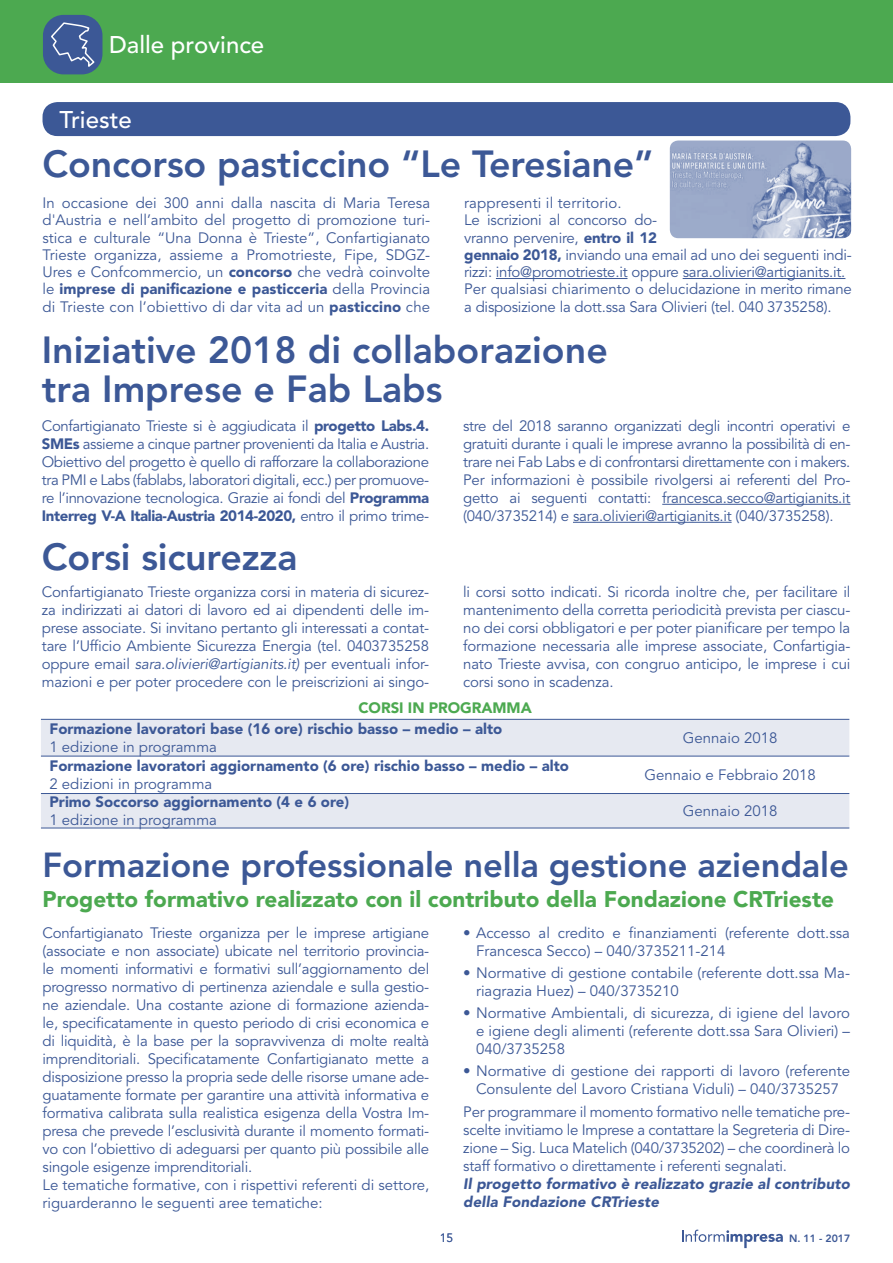
<style>
.page{position:relative;width:893px;height:1263px;background:#fff}
.page>*{position:absolute;margin:0;border:0;box-sizing:border-box;transform-origin:0 0}
.t1{font:800 37.5px/39px "Avenir LT Std";color:#3c5896}
.t2{font:800 34.5px "Avenir LT Std";letter-spacing:-.005em;color:#3c5896}
.t3{font:500 24px "Avenir LT Std";color:#fff}
.t4{font:900 22.5px "Avenir LT Std";color:#4ca950}
.t5{font:15px/18px "Avenir LT Std";letter-spacing:-.015em;color:#3c5896;text-align:justify}
.t6{font:900 15px "Avenir LT Std";color:#3c5896}
.t7{font:italic 900 15px/18px "Avenir LT Std";letter-spacing:.01em;color:#3c5896}
.t8{font:900 15px "Avenir LT Std";letter-spacing:-.005em;color:#4ca950}
.t9{font:12px "Avenir LT Std";color:#3c5896}
.t10{font:800 10.5px "Avenir LT Std";color:#3c5896}
.s1{font-weight:900}
.s2{font-style:italic}
</style>
<div class="page">
<div style="left:0;top:0;width:893px;height:83px;background:#4ca950"></div>
<div style="left:43px;top:15px;width:59px;height:59px;background:#3c5896;border-radius:21px"></div>
<svg style="left:51px;top:22px;width:45px;height:47px"></svg>
<svg style="left:682px;top:1229px;width:101px;height:19px"></svg>
<div style="left:43px;top:102px;width:807px;height:34px;background:#3c5896;border-radius:15px"></div>
<hr style="left:662px;top:504px;width:188px;height:1px;background:#3c5896">
<hr style="left:573px;top:522px;width:159px;height:1px;background:#3c5896">
<hr style="left:496px;top:278px;width:131px;height:1px;background:#3c5896">
<hr style="left:683px;top:278px;width:162px;height:1px;background:#3c5896">
<svg style="left:41px;top:720px;width:808px;height:108px;fill:#e6e9f1"></svg>
<hr style="left:41px;top:719px;width:570px;height:1px;background:#3c5896">
<hr style="left:611px;top:719px;width:238px;height:1px;background:#3c5896">
<hr style="left:41px;top:756px;width:570px;height:1px;background:#3c5896">
<hr style="left:611px;top:756px;width:238px;height:1px;background:#3c5896">
<hr style="left:41px;top:793px;width:570px;height:1px;background:#3c5896">
<hr style="left:611px;top:793px;width:238px;height:1px;background:#3c5896">
<hr style="left:41px;top:828px;width:570px;height:1px;background:#3c5896">
<hr style="left:611px;top:828px;width:238px;height:1px;background:#3c5896">
<img style="left:670px;top:141px;width:181px;height:97px">
<h3 class="t3" style="left:109px;top:31px;width:157px">Dalle province</h3>
<h3 class="t3" style="left:60px;top:106px;width:74px">Trieste</h3>
<h1 class="t1" style="left:43px;top:145px;width:613px">Concorso pasticcino “Le Teresiane”</h1>
<p class="t5" style="left:43px;top:195px;width:389px;line-height:17.2px">In occasione dei 300 anni dalla nascita di Maria Teresa d'Austria e nell’ambito del progetto di promozione turi&shy;stica e culturale “Una Donna è Trieste”, Confartigianato Trieste organizza, assieme a Promotrieste, Fipe, SDGZ-Ures e Confcommercio, un <span class="s1">concorso</span> che vedrà coinvolte le <span class="s1">imprese di panificazione e pasticceria</span> della Provincia di Trieste con l’obiettivo di dar vita ad un <span class="s1">pasticcino</span> che</p>
<p class="t5" style="left:464px;top:195px;width:389px;line-height:17.2px;text-align:left">rappresenti il territorio.<br>Le iscrizioni al concorso do-<br>vranno pervenire, <span class="s1">entro il 12<br>gennaio 2018,</span> inviando una email ad uno dei seguenti indi&shy;rizzi: info@promotrieste.it oppure sara.olivieri@artigianits.it.<br>Per qualsiasi chiarimento o delucidazione in merito rimane a disposizione la dott.ssa Sara Olivieri (tel. 040 3735258).</p>
<h1 class="t1" style="left:42px;top:331px;width:568px">Iniziative 2018 di collaborazione tra Imprese e Fab Labs</h1>
<p class="t5" style="left:42px;top:417px;width:389px">Confartigianato Trieste si è aggiudicata il <span class="s1">progetto Labs.4.<br>SMEs</span> assieme a cinque partner provenienti da Italia e Austria.<br>Obiettivo del progetto è quello di rafforzare la collaborazione tra PMI e Labs (fablabs, laboratori digitali, ecc.) per promuove&shy;re l’innovazione tecnologica. Grazie ai fondi del <span class="s1">Programma Interreg V-A Italia-Austria 2014-2020,</span> entro il primo trime-</p>
<p class="t5" style="left:463px;top:417px;width:389px">stre del 2018 saranno organizzati degli incontri operativi e gratuiti durante i quali le imprese avranno la possibilità di en&shy;trare nei Fab Labs e di confrontarsi direttamente con i makers.<br>Per informazioni è possibile rivolgersi ai referenti del Pro&shy;getto ai seguenti contatti: francesca.secco@artigianits.it (040/3735214) e sara.olivieri@artigianits.it (040/3735258).</p>
<h1 class="t1" style="left:42px;top:538px;width:257px">Corsi sicurezza</h1>
<p class="t5" style="left:42px;top:583px;width:389px">Confartigianato Trieste organizza corsi in materia di sicurez&shy;za indirizzati ai datori di lavoro ed ai dipendenti delle im&shy;prese associate. Si invitano pertanto gli interessati a contat&shy;tare l’Ufficio Ambiente Sicurezza Energia (tel. 0403735258 oppure email <span class="s2">sara.olivieri@artigianits.it)</span> per eventuali infor&shy;mazioni e per poter procedere con le preiscrizioni ai singo-</p>
<p class="t5" style="left:463px;top:583px;width:389px">li corsi sotto indicati. Si ricorda inoltre che, per facilitare il mantenimento della corretta periodicità prevista per ciascu&shy;no dei corsi obbligatori e per poter pianificare per tempo la formazione necessaria alle imprese associate, Confartigia&shy;nato Trieste avvisa, con congruo anticipo, le imprese i cui corsi sono in scadenza.</p>
<p class="t8" style="left:358px;top:699px;width:175px">CORSI IN PROGRAMMA</p>
<p class="t6" style="left:49px;top:720px;width:454px">Formazione lavoratori base (16 ore) rischio basso – medio – alto</p>
<p class="t5" style="left:49px;top:739px;width:169px">1 edizione in programma</p>
<p class="t6" style="left:49px;top:757px;width:521px">Formazione lavoratori aggiornamento (6 ore) rischio basso – medio – alto</p>
<p class="t5" style="left:49px;top:776px;width:164px">2 edizioni in programma</p>
<p class="t5" style="left:683px;top:730px;width:96px">Gennaio 2018</p>
<p class="t5" style="left:644px;top:767px;width:173px">Gennaio e Febbraio 2018</p>
<p class="t6" style="left:49px;top:793px;width:301px">Primo Soccorso aggiornamento (4 e 6 ore)</p>
<p class="t5" style="left:49px;top:812px;width:169px">1 edizione in programma</p>
<p class="t5" style="left:683px;top:803px;width:96px">Gennaio 2018</p>
<h2 class="t2" style="left:43px;top:845px;width:808px">Formazione professionale nella gestione aziendale</h2>
<h3 class="t4" style="left:43px;top:886px;width:793px">Progetto formativo realizzato con il contributo della Fondazione CRTrieste</h3>
<p class="t5" style="left:43px;top:924px;width:388px;text-align:left">Confartigianato Trieste organizza per le imprese artigiane (associate e non associate) ubicate nel territorio provincia&shy;le momenti informativi e formativi sull’aggiornamento del progresso normativo di pertinenza aziendale e sulla gestio&shy;ne aziendale. Una costante azione di formazione azienda&shy;le, specificatamente in questo periodo di crisi economica e di liquidità, è la base per la sopravvivenza di molte realtà imprenditoriali. Specificatamente Confartigianato mette a disposizione presso la propria sede delle risorse umane ade&shy;guatamente formate per garantire una attività informativa e formativa calibrata sulla realistica esigenza della Vostra Im&shy;presa che prevede l’esclusività durante il momento formati&shy;vo con l’obiettivo di adeguarsi per quanto più possibile alle singole esigenze imprenditoriali.<br>Le tematiche formative, con i rispettivi referenti di settore, riguarderanno le seguenti aree tematiche:</p>
<p class="t5" style="left:476px;top:924px;width:375px;text-indent:-13px">• Accesso al credito e finanziamenti (referente dott.ssa<br>Francesca Secco) – 040/3735211-214</p>
<p class="t5" style="left:476px;top:964px;width:375px;text-indent:-13px">• Normative di gestione contabile (referente dott.ssa Ma&shy;riagrazia Huez) – 040/3735210</p>
<p class="t5" style="left:476px;top:1004px;width:375px;text-indent:-13px">• Normative Ambientali, di sicurezza, di igiene del lavoro e igiene degli alimenti (referente dott.ssa Sara Olivieri) – 040/3735258</p>
<p class="t5" style="left:463px;top:1062px;width:388px;text-align:center">• Normative di gestione dei rapporti di lavoro (referente<br>Consulente del Lavoro Cristiana Viduli) – 040/3735257</p>
<p class="t5" style="left:463px;top:1103px;width:388px">Per programmare il momento formativo nelle tematiche pre&shy;scelte invitiamo le Imprese a contattare la Segreteria di Dire&shy;zione – Sig. Luca Matelich (040/3735202) – che coordinerà lo staff formativo o direttamente i referenti segnalati.</p>
<p class="t7" style="left:463px;top:1174px;width:388px">Il progetto formativo è realizzato grazie al contributo della Fondazione CRTrieste</p>
<p class="t9" style="left:440px;top:1231px;width:15px">15</p>
<p class="t10" style="left:789px;top:1232px;width:63px">N. 11 - 2017</p>
</div>
